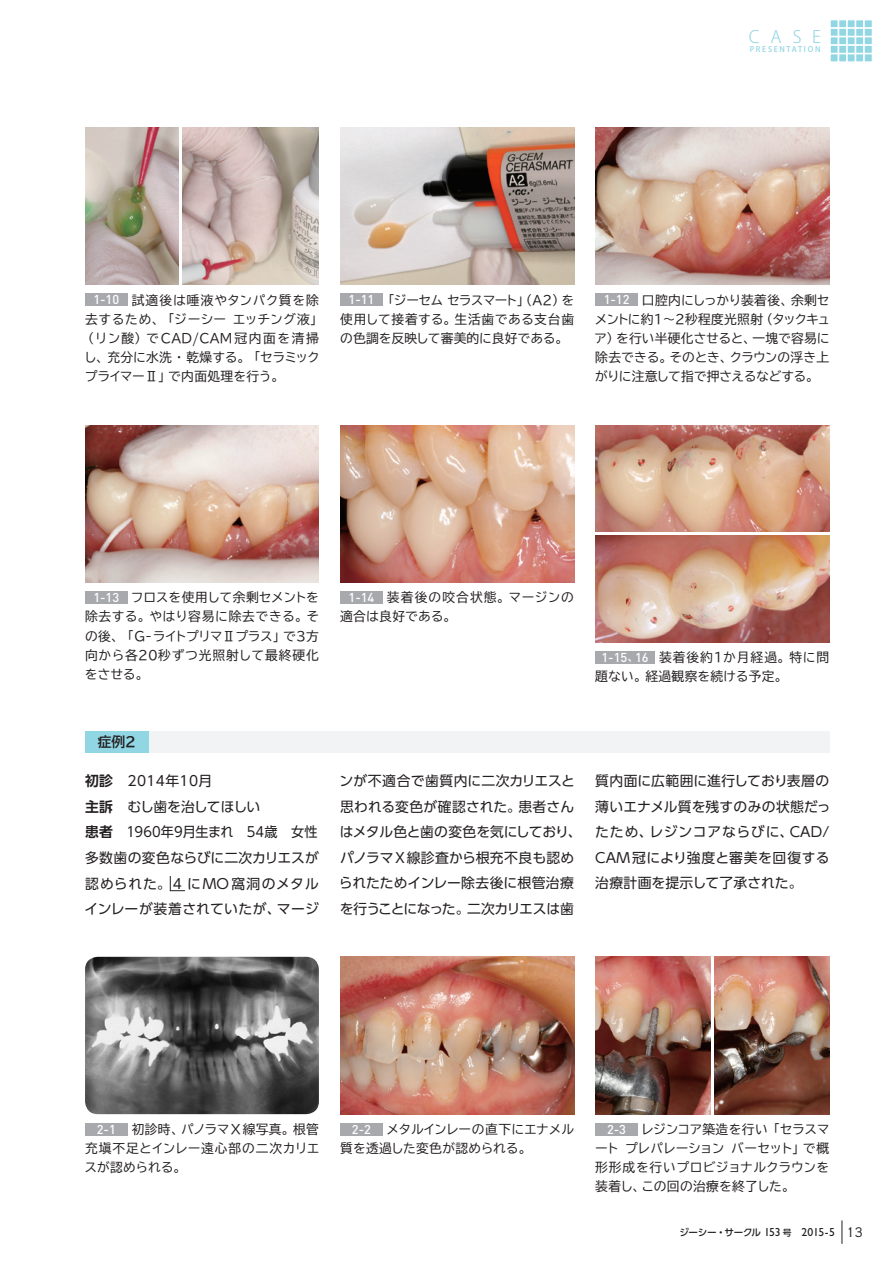
<style>
.page{position:relative;width:893px;height:1263px;background:#fff}
.page>*{position:absolute;margin:0;border:0;box-sizing:border-box;transform-origin:0 0}
.t1{font:300 16.95px "Koz Go Pro";color:#91d6e3}
.t2{font:13.8px/25.5px "UD Shin Go Pr 6 N";letter-spacing:.01em;color:#231f20}
.t3{font:700 13.8px "TBUD Go Std";color:#231f20}
.t4{font:12.75px/19.2px "TBUD Go Std";letter-spacing:.015em;color:#231f20;text-align:justify}
.t5{font:500 12.75px "DINOT";color:#fff}
.t6{font:12.75px/19.2px "TBUD Go Std";letter-spacing:-.01em;color:#231f20}
.t7{font:500 9.6px "UD Shin Go Pr 6 N";letter-spacing:-.035em;color:#231f20}
.t8{font:500 7.65px "Koz Go Pro";letter-spacing:.22em;color:#91d6e3}
.s1{font-family:"TBUD Go Std";font-weight:700;font-size:10.65px}
.s2{font-family:"UD Shin Go Pr 6 N De";font-weight:700}
.s3{font-family:"Gill Sans Std";font-weight:400;font-size:11.7px}
.s4{font-size:8.7px}
.s5{font-family:"Copperplate Gothic Std 29 AB";font-weight:400;font-size:13.35px}
</style>
<div class="page">
<div style="left:340px;top:293px;width:43px;height:13px;background:#a8a9ad"></div>
<div style="left:340px;top:591px;width:43px;height:13px;background:#a8a9ad"></div>
<div style="left:85px;top:293px;width:43px;height:13px;background:#a8a9ad"></div>
<div style="left:595px;top:293px;width:43px;height:13px;background:#a8a9ad"></div>
<div style="left:85px;top:591px;width:43px;height:13px;background:#a8a9ad"></div>
<img style="left:340px;top:425px;width:234px;height:158px">
<img style="left:85px;top:128px;width:94px;height:157px">
<img style="left:595px;top:128px;width:234px;height:157px">
<img style="left:183px;top:128px;width:136px;height:157px">
<img style="left:85px;top:425px;width:234px;height:158px">
<div style="left:595px;top:651px;width:60px;height:12px;background:#a8a9ad"></div>
<img style="left:595px;top:425px;width:234px;height:106px">
<img style="left:595px;top:536px;width:234px;height:106px">
<svg style="left:170px;top:876px;width:15px;height:15px"></svg>
<div style="left:595px;top:1123px;width:43px;height:12px;background:#a8a9ad"></div>
<div style="left:85px;top:1123px;width:43px;height:12px;background:#a8a9ad"></div>
<div style="left:340px;top:1123px;width:43px;height:12px;background:#a8a9ad"></div>
<img style="left:595px;top:957px;width:115px;height:157px">
<img style="left:714px;top:957px;width:115px;height:157px">
<img style="left:85px;top:957px;width:234px;height:157px">
<img style="left:340px;top:957px;width:234px;height:157px">
<div style="left:85px;top:731px;width:64px;height:22px;background:#91d6e3"></div>
<div style="left:149px;top:731px;width:680px;height:22px;background:#f2f3f4"></div>
<img style="left:340px;top:128px;width:234px;height:157px">
<div style="left:830px;top:20px;width:8px;height:8px;background:#91d6e3"></div>
<div style="left:829px;top:19px;width:10px;height:10px;border:2px solid #fff"></div>
<div style="left:838px;top:20px;width:9px;height:8px;background:#91d6e3"></div>
<div style="left:838px;top:19px;width:10px;height:10px;border:2px solid #fff"></div>
<div style="left:847px;top:20px;width:8px;height:8px;background:#91d6e3"></div>
<div style="left:846px;top:19px;width:10px;height:10px;border:2px solid #fff"></div>
<div style="left:855px;top:20px;width:9px;height:8px;background:#91d6e3"></div>
<div style="left:855px;top:19px;width:10px;height:10px;border:2px solid #fff"></div>
<div style="left:864px;top:20px;width:8px;height:8px;background:#91d6e3"></div>
<div style="left:863px;top:19px;width:10px;height:10px;border:2px solid #fff"></div>
<div style="left:830px;top:28px;width:8px;height:9px;background:#91d6e3"></div>
<div style="left:829px;top:27px;width:10px;height:10px;border:2px solid #fff"></div>
<div style="left:838px;top:28px;width:9px;height:9px;background:#91d6e3"></div>
<div style="left:838px;top:27px;width:10px;height:10px;border:2px solid #fff"></div>
<div style="left:847px;top:28px;width:8px;height:9px;background:#91d6e3"></div>
<div style="left:846px;top:27px;width:10px;height:10px;border:2px solid #fff"></div>
<div style="left:855px;top:28px;width:9px;height:9px;background:#91d6e3"></div>
<div style="left:855px;top:27px;width:10px;height:10px;border:2px solid #fff"></div>
<div style="left:864px;top:28px;width:8px;height:9px;background:#91d6e3"></div>
<div style="left:863px;top:27px;width:10px;height:10px;border:2px solid #fff"></div>
<div style="left:830px;top:37px;width:8px;height:8px;background:#91d6e3"></div>
<div style="left:829px;top:36px;width:10px;height:10px;border:2px solid #fff"></div>
<div style="left:838px;top:37px;width:9px;height:8px;background:#91d6e3"></div>
<div style="left:838px;top:36px;width:10px;height:10px;border:2px solid #fff"></div>
<div style="left:847px;top:37px;width:8px;height:8px;background:#91d6e3"></div>
<div style="left:846px;top:36px;width:10px;height:10px;border:2px solid #fff"></div>
<div style="left:855px;top:37px;width:9px;height:8px;background:#91d6e3"></div>
<div style="left:855px;top:36px;width:10px;height:10px;border:2px solid #fff"></div>
<div style="left:864px;top:37px;width:8px;height:8px;background:#91d6e3"></div>
<div style="left:863px;top:36px;width:10px;height:10px;border:2px solid #fff"></div>
<div style="left:830px;top:45px;width:8px;height:9px;background:#91d6e3"></div>
<div style="left:829px;top:44px;width:10px;height:10px;border:2px solid #fff"></div>
<div style="left:838px;top:45px;width:9px;height:9px;background:#91d6e3"></div>
<div style="left:838px;top:44px;width:10px;height:10px;border:2px solid #fff"></div>
<div style="left:847px;top:45px;width:8px;height:9px;background:#91d6e3"></div>
<div style="left:846px;top:44px;width:10px;height:10px;border:2px solid #fff"></div>
<div style="left:855px;top:45px;width:9px;height:9px;background:#91d6e3"></div>
<div style="left:855px;top:44px;width:10px;height:10px;border:2px solid #fff"></div>
<div style="left:864px;top:45px;width:8px;height:9px;background:#91d6e3"></div>
<div style="left:863px;top:44px;width:10px;height:10px;border:2px solid #fff"></div>
<div style="left:830px;top:54px;width:8px;height:8px;background:#91d6e3"></div>
<div style="left:829px;top:53px;width:10px;height:10px;border:2px solid #fff"></div>
<div style="left:838px;top:54px;width:9px;height:8px;background:#91d6e3"></div>
<div style="left:838px;top:53px;width:10px;height:10px;border:2px solid #fff"></div>
<div style="left:847px;top:54px;width:8px;height:8px;background:#91d6e3"></div>
<div style="left:846px;top:53px;width:10px;height:10px;border:2px solid #fff"></div>
<div style="left:855px;top:54px;width:9px;height:8px;background:#91d6e3"></div>
<div style="left:855px;top:53px;width:10px;height:10px;border:2px solid #fff"></div>
<div style="left:864px;top:54px;width:8px;height:8px;background:#91d6e3"></div>
<div style="left:863px;top:53px;width:10px;height:10px;border:2px solid #fff"></div>
<svg style="left:842px;top:1220px;width:1px;height:24px"></svg>
<h1 class="t1" style="left:749px;top:26px;width:74px">CASE</h1>
<p class="t8" style="left:750px;top:45px;width:72px">PRESENTATION</p>
<p class="t4" style="left:82px;top:290px;width:243px;text-align:left;text-indent:50px">試適後は唾液やタンパク質を除去するため、「ジーシー エッチング液」（リン酸）で CAD/CAM冠内面を清掃し、充分に水洗・乾燥する。「セラミックプライマーⅡ」で内面処理を行う。</p>
<p class="t4" style="left:594px;top:290px;width:237px;text-indent:48px">口腔内にしっかり装着後、余剰セメントに約1～2秒程度光照射（タックキュア）を行い半硬化させると、一塊で容易に除去できる。そのとき、クラウンの浮き上がりに注意して指で押さえるなどする。</p>
<p class="t4" style="left:340px;top:290px;width:236px;text-indent:42px">「ジーセム セラスマート」（A2）を使用して接着する。生活歯である支台歯の色調を反映して審美的に良好である。</p>
<p class="t5" style="left:93px;top:291px;width:27px">1-10</p>
<p class="t5" style="left:604px;top:291px;width:27px">1-12</p>
<p class="t5" style="left:349px;top:291px;width:27px">1-11</p>
<p class="t4" style="left:85px;top:588px;width:236px;text-indent:46px">フロスを使用して余剰セメントを除去する。やはり容易に除去できる。その後、「G-ライトプリマⅡプラス」で3方向から各20秒ずつ光照射して最終硬化をさせる。</p>
<p class="t5" style="left:93px;top:589px;width:27px">1-13</p>
<p class="t4" style="left:340px;top:588px;width:235px;text-indent:47px">装着後の咬合状態。マージンの適合は良好である。</p>
<p class="t5" style="left:349px;top:589px;width:27px">1-14</p>
<p class="t3" style="left:98px;top:731px;width:40px">症例2</p>
<p class="t4" style="left:595px;top:647px;width:235px;text-indent:64px">装着後約1か月経過。特に問題ない。経過観察を続ける予定。</p>
<p class="t5" style="left:601px;top:648px;width:49px">1-15<span class="s1">、</span>16</p>
<p class="t2" style="left:85px;top:768px;width:236px"><span class="s2">初診　</span>2014年10月<br><span class="s2">主訴　</span>むし歯を治してほしい<br><span class="s2">患者</span> 1960年9月生まれ　54歳　女性多数歯の変色ならびに二次カリエスが認められた。4 にMO窩洞のメタルインレーが装着されていたが、マージ</p>
<p class="t2" style="left:339px;top:768px;width:244px">ンが不適合で歯質内に二次カリエスと思われる変色が確認された。患者さんはメタル色と歯の変色を気にしており、パノラマX線診査から根充不良も認められたためインレー除去後に根管治療を行うことになった。二次カリエスは歯</p>
<p class="t2" style="left:595px;top:768px;width:237px;text-align:justify">質内面に広範囲に進行しており表層の薄いエナメル質を残すのみの状態だったため、レジンコアならびに、CAD/ CAM冠により強度と審美を回復する治療計画を提示して了承された。</p>
<p class="t4" style="left:85px;top:1119px;width:237px;text-indent:47px">初診時、パノラマX線写真。根管充塡不足とインレー遠心部の二次カリエスが認められる。</p>
<p class="t4" style="left:595px;top:1119px;width:236px;text-indent:46px">レジンコア築造を行い「セラスマート プレパレーション バーセット」で概形形成を行いプロビジョナルクラウンを装着し、この回の治療を終了した。</p>
<p class="t6" style="left:340px;top:1119px;width:236px;text-indent:46px">メタルインレーの直下にエナメル質を透過した変色が認められる。</p>
<p class="t5" style="left:97px;top:1120px;width:21px">2-1</p>
<p class="t5" style="left:352px;top:1120px;width:21px">2-2</p>
<p class="t5" style="left:607px;top:1120px;width:21px">2-3</p>
<p class="t7" style="left:679px;top:1225px;width:185px">ジーシー・サークル <span class="s3">153</span> <span class="s4">号</span> <span class="s3">2015-5</span> <span class="s5">13</span></p>
</div>
